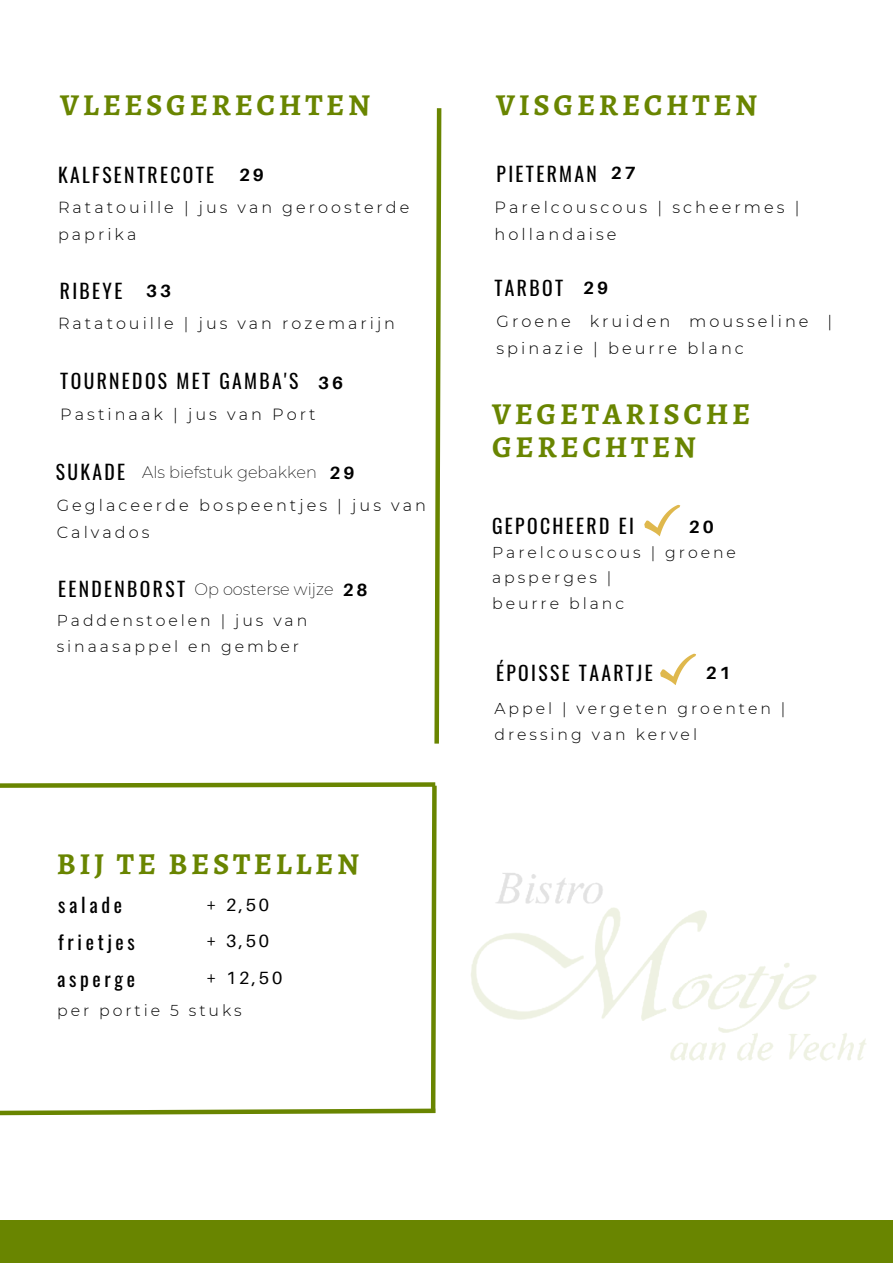
<style>
.page{position:relative;width:893px;height:1264px;background:#fff}
.page>*{position:absolute;margin:0;border:0;box-sizing:border-box;transform-origin:0 0}
.t1{font:700 30.45px/33.8px "Alegreya";letter-spacing:.12em;color:#698500}
.t2{font:19.65px "Oswald";letter-spacing:.12em;color:#000}
.t3{font:19.65px/36.6px "Oswald";letter-spacing:.185em;color:#000}
.t4{font:17.7px "Aileron";letter-spacing:.16em;color:#000}
.t5{font:700 17.7px "Aileron";letter-spacing:.16em;color:#000}
.t6{font:300 16.2px/27px "Montserrat";letter-spacing:.185em;color:#000}
.t7{font:200 16.2px "Montserrat";color:#000}
.t8{font:300 16.05px/27px "Montserrat";letter-spacing:.185em;color:#000}
.t9{font:300 15.75px/25.8px "Montserrat";letter-spacing:.185em;color:#000}
.s1{font-family:"Aileron";font-weight:700;font-size:17.7px}
.s2{font-family:"Oswald";font-weight:400;font-size:19.65px}
</style>
<div class="page">
<svg style="left:434px;top:108px;width:8px;height:636px"></svg>
<div style="left:0;top:1220px;width:892px;height:42px;background:#698500"></div>
<svg style="left:0;top:782px;width:436px;height:334px"></svg>
<img style="left:375px;top:784px;width:491px;height:332px">
<svg style="left:644px;top:505px;width:36px;height:31px"></svg>
<svg style="left:660px;top:653px;width:36px;height:32px"></svg>
<h1 class="t1" style="left:60px;top:88px;width:311px">VLEESGERECHTEN</h1>
<p class="t2" style="left:58px;top:159px;width:158px">KALFSENTRECOTE</p>
<p class="t5" style="left:239px;top:164px;width:26px">29</p>
<p class="t8" style="left:58px;top:193px;width:353px">Ratatouille | jus van geroosterde paprika</p>
<p class="t2" style="left:60px;top:275px;width:113px">RIBEYE <span class="s1">33</span></p>
<p class="t8" style="left:58px;top:310px;width:338px">Ratatouille | jus van rozemarijn</p>
<p class="t2" style="left:60px;top:365px;width:239px">TOURNEDOS MET GAMBA'S</p>
<p class="t5" style="left:318px;top:372px;width:26px">36</p>
<p class="t6" style="left:60px;top:401px;width:257px">Pastinaak | jus van Port</p>
<p class="t2" style="left:56px;top:456px;width:71px">SUKADE</p>
<p class="t7" style="left:142px;top:462px;width:176px">Als biefstuk gebakken</p>
<p class="t5" style="left:329px;top:462px;width:26px">29</p>
<p class="t6" style="left:57px;top:492px;width:371px">Geglaceerde bospeentjes | jus van<br>Calvados</p>
<p class="t7" style="left:58px;top:579px;width:277px"><span class="s2">EENDENBORST</span> Op oosterse wijze</p>
<p class="t9" style="left:57px;top:607px;width:252px">Paddenstoelen | jus van sinaasappel en gember</p>
<p class="t5" style="left:342px;top:579px;width:26px">28</p>
<h1 class="t1" style="left:57px;top:847px;width:304px">BIJ TE BESTELLEN</h1>
<p class="t3" style="left:57px;top:886px;width:79px">salade frietjes asperge</p>
<p class="t4" style="left:206px;top:893px;width:64px">+ 2,50</p>
<p class="t4" style="left:206px;top:929px;width:64px">+ 3,50</p>
<p class="t4" style="left:206px;top:966px;width:77px">+ 12,50</p>
<p class="t9" style="left:57px;top:997px;width:186px">per portie 5 stuks</p>
<h1 class="t1" style="left:496px;top:88px;width:263px">VISGERECHTEN</h1>
<p class="t2" style="left:496px;top:158px;width:141px">PIETERMAN <span class="s1">27</span></p>
<p class="t6" style="left:494px;top:193px;width:306px">Parelcouscous | scheermes | hollandaise</p>
<p class="t2" style="left:494px;top:272px;width:115px">TARBOT <span class="s1">29</span></p>
<p class="t6" style="left:496px;top:308px;width:337px">Groene kruiden mousseline | spinazie | beurre blanc</p>
<h1 class="t1" style="left:492px;top:396px;width:260px">VEGETARISCHE<br>GERECHTEN</h1>
<p class="t2" style="left:492px;top:511px;width:143px">GEPOCHEERD EI</p>
<p class="t9" style="left:492px;top:539px;width:245px">Parelcouscous | groene apsperges |<br>beurre blanc</p>
<p class="t5" style="left:689px;top:515px;width:26px">20</p>
<p class="t2" style="left:496px;top:657px;width:158px">ÉPOISSE TAARTJE</p>
<p class="t9" style="left:494px;top:695px;width:292px">Appel | vergeten groenten | dressing van kervel</p>
<p class="t5" style="left:705px;top:662px;width:26px">21</p>
</div>
